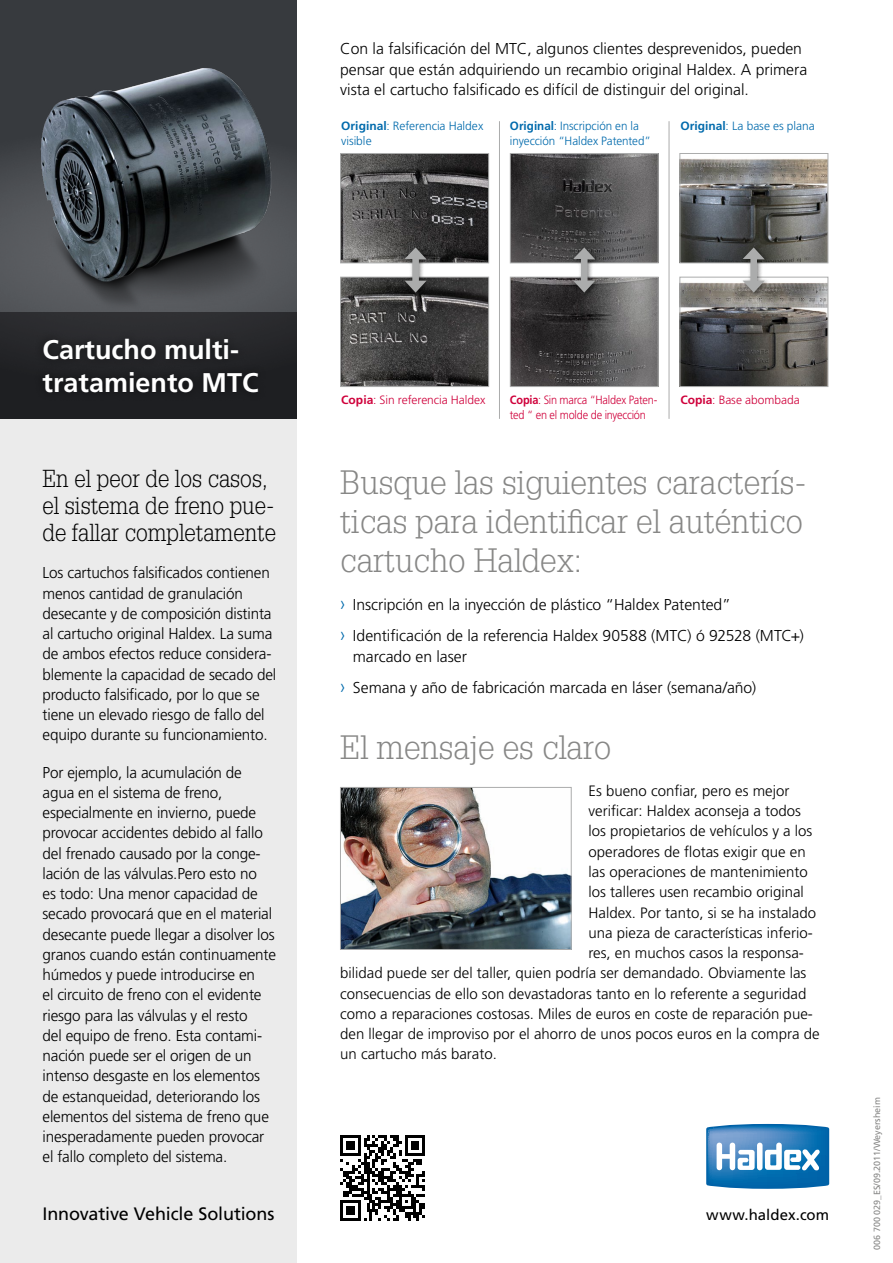
<style>
.page{position:relative;width:893px;height:1263px;background:#fff}
.page>*{position:absolute;margin:0;border:0;box-sizing:border-box;transform-origin:0 0}
.Content_Head{font:300 33px/39px "Glypha LT Std";color:#878786}
.Back_Title{font:700 27px/33px "Frutiger LT Std";color:#fff}
.Content_Head_2{font:300 24px/27px "Glypha LT Std";color:#000;scale:.94 1}
.t1{font:18px "Frutiger LT Std";letter-spacing:-.005em;color:#000}
.Content_Copy{font:300 15.75px/20.2px "Frutiger LT Std";letter-spacing:-.01em;color:#000}
.Content_List{font:300 15.75px/21.8px "Frutiger LT Std";letter-spacing:-.005em;color:#000}
.Content_Copy-2{font:300 15px "Frutiger LT Std";color:#000}
.t2{font:15px "Frutiger LT Std";letter-spacing:.005em;color:#000}
.t3{font:300 12px/14.4px "Frutiger LT Std";letter-spacing:-.005em;color:#006aac}
.t4{font:300 12px/14.4px "Frutiger LT Std";letter-spacing:-.01em;color:#cf013b;scale:.91 1}
.t5{font:300 12px "Frutiger LT Std";letter-spacing:-.01em;color:#cf013b}
.t6{font:9px "Frutiger LT Std";color:#878786}
.s1{font-weight:700}
.s2{font-stretch:condensed;font-size:19.65px;color:#006aac}
</style>
<div class="page">
<div style="left:0;top:419px;width:298px;height:844px;background:#ebebeb"></div>
<div style="left:0;top:0;width:298px;height:419px;background:#373a3e"></div>
<svg style="left:0;top:116px;width:298px;height:197px;fill:#515357"></svg>
<img style="left:27px;top:68px;width:257px;height:245px">
<div style="left:0;top:313px;width:298px;height:106px;background:linear-gradient(to right,#242528,#242528)"></div>
<div style="left:33px;top:329px;width:234px;height:72px;background:#202023"></div>
<img style="left:342px;top:155px;width:145px;height:106px">
<div style="left:340px;top:153px;width:149px;height:110px;border:1px solid #abacac"></div>
<img style="left:342px;top:279px;width:145px;height:106px">
<div style="left:340px;top:277px;width:149px;height:110px;border:1px solid #abacac"></div>
<img style="left:512px;top:155px;width:145px;height:106px">
<div style="left:510px;top:153px;width:149px;height:110px;border:1px solid #abacac"></div>
<img style="left:512px;top:279px;width:145px;height:106px">
<div style="left:510px;top:277px;width:149px;height:110px;border:1px solid #abacac"></div>
<img style="left:681px;top:158px;width:145px;height:103px">
<div style="left:679px;top:153px;width:149px;height:110px;border:1px solid #abacac"></div>
<img style="left:681px;top:282px;width:145px;height:103px">
<div style="left:679px;top:277px;width:149px;height:110px;border:1px solid #abacac"></div>
<hr style="left:499px;top:121px;width:1px;height:298px;background:#abacac">
<hr style="left:669px;top:121px;width:1px;height:298px;background:#abacac">
<img style="left:342px;top:789px;width:227px;height:159px">
<div style="left:340px;top:787px;width:231px;height:163px;border:1px solid #abacac"></div>
<div style="left:570px;top:244px;width:31px;height:55px;background:#000;opacity:.5"></div>
<svg style="left:573px;top:247px;width:22px;height:46px"></svg>
<svg style="left:706px;top:1124px;width:123px;height:65px"></svg>
<div style="left:401px;top:244px;width:32px;height:55px;background:#000;opacity:.5"></div>
<svg style="left:405px;top:247px;width:22px;height:46px"></svg>
<div style="left:739px;top:244px;width:32px;height:55px;background:#000;opacity:.5"></div>
<svg style="left:743px;top:247px;width:22px;height:46px"></svg>
<svg style="left:340px;top:1135px;width:85px;height:85px"></svg>
<p class="Content_Copy" style="left:340px;top:39px;width:469px">Con la falsificación del MTC, algunos clientes desprevenidos, pueden pensar que están adquiriendo un recambio original Haldex. A primera vista el cartucho falsificado es difícil de distinguir del original.</p>
<p class="t3" style="left:341px;top:119px;width:144px"><span class="s1">Original</span>: Referencia Haldex visible</p>
<p class="t3" style="left:510px;top:119px;width:142px"><span class="s1">Original</span>: Inscripción en la inyección “Haldex Patented”</p>
<p class="t3" style="left:680px;top:119px;width:136px"><span class="s1">Original</span>: La base es plana</p>
<p class="Back_Title" style="left:43px;top:333px;width:218px">Cartucho multi&shy;tratamiento MTC</p>
<p class="Content_Head_2" style="left:43px;top:465px;width:250px">En el peor de los casos, el sistema de freno pue&shy;de fallar completamente</p>
<p class="Content_Copy" style="left:43px;top:563px;width:235px">Los cartuchos falsificados contienen menos cantidad de granulación desecante y de composición distinta al cartucho original Haldex. La suma de ambos efectos reduce considera&shy;blemente la capacidad de secado del producto falsificado, por lo que se tiene un elevado riesgo de fallo del equipo durante su funcionamiento.</p>
<p class="Content_Copy" style="left:43px;top:762px;width:235px">Por ejemplo, la acumulación de agua en el sistema de freno, especialmente en invierno, puede provocar accidentes debido al fallo del frenado causado por la conge&shy;lación de las válvulas.Pero esto no<br>es todo: Una menor capacidad de secado provocará que en el material desecante puede llegar a disolver los granos cuando están continuamente húmedos y puede introducirse en<br>el circuito de freno con el evidente riesgo para las válvulas y el resto<br>del equipo de freno. Esta contami&shy;nación puede ser el origen de un intenso desgaste en los elementos de estanqueidad, deteriorando los elementos del sistema de freno que inesperadamente pueden provocar el fallo completo del sistema.</p>
<p class="t5" style="left:341px;top:393px;width:146px"><span class="s1">Copia</span>: Sin referencia Haldex</p>
<p class="t4" style="left:510px;top:393px;width:164px"><span class="s1">Copia</span>: Sin marca “Haldex Paten&shy;ted “ en el molde de inyección</p>
<p class="t5" style="left:680px;top:393px;width:121px"><span class="s1">Copia</span>: Base abombada</p>
<p class="Content_Head" style="left:340px;top:463px;width:468px">Busque las siguientes caracterís&shy;ticas para identificar el auténtico cartucho Haldex:</p>
<p class="Content_List" style="left:340px;top:594px;width:392px"><span class="s2">›</span> Inscripción en la inyección de plástico “Haldex Patented”</p>
<p class="Content_List" style="left:353px;top:624px;width:453px;text-indent:-13px"><span class="s2">›</span> Identificación de la referencia Haldex 90588 (MTC) ó 92528 (MTC+) marcado en laser</p>
<p class="Content_List" style="left:340px;top:676px;width:417px"><span class="s2">›</span> Semana y año de fabricación marcada en láser (semana/año)</p>
<p class="Content_Head" style="left:340px;top:728px;width:272px">El mensaje es claro</p>
<p class="Content_Copy-2" style="left:588px;top:782px;width:202px">Es bueno confiar, pero es mejor</p>
<p class="Content_Copy-2" style="left:588px;top:802px;width:214px">verificar: Haldex aconseja a todos</p>
<p class="Content_Copy-2" style="left:588px;top:823px;width:225px">los propietarios de vehículos y a los</p>
<p class="Content_Copy-2" style="left:588px;top:843px;width:219px">operadores de flotas exigir que en</p>
<p class="Content_Copy-2" style="left:588px;top:863px;width:221px">las operaciones de mantenimiento</p>
<p class="Content_Copy-2" style="left:588px;top:883px;width:217px">los talleres usen recambio original</p>
<p class="Content_Copy-2" style="left:588px;top:904px;width:229px">Haldex. Por tanto, si se ha instalado</p>
<p class="Content_Copy-2" style="left:588px;top:924px;width:226px">una pieza de características inferio-</p>
<p class="Content_Copy-2" style="left:588px;top:944px;width:217px">res, en muchos casos la responsa-</p>
<p class="Content_Copy-2" style="left:340px;top:964px;width:468px">bilidad puede ser del taller, quien podría ser demandado. Obviamente las</p>
<p class="Content_Copy-2" style="left:340px;top:985px;width:468px">consecuencias de ello son devastadoras tanto en lo referente a seguridad</p>
<p class="Content_Copy-2" style="left:340px;top:1005px;width:474px">como a reparaciones costosas. Miles de euros en coste de reparación pue-</p>
<p class="Content_Copy-2" style="left:340px;top:1025px;width:481px">den llegar de improviso por el ahorro de unos pocos euros en la compra de</p>
<p class="Content_Copy-2" style="left:340px;top:1045px;width:158px">un cartucho más barato.</p>
<p class="t1" style="left:43px;top:1203px;width:234px">Innovative Vehicle Solutions</p>
<p class="t2" style="left:706px;top:1206px;width:124px">www.haldex.com</p>
<p class="t6" style="left:872px;top:1250px;width:154px;rotate:-90deg">006 700 029_ES/09.2011/Weyersheim</p>
</div>
